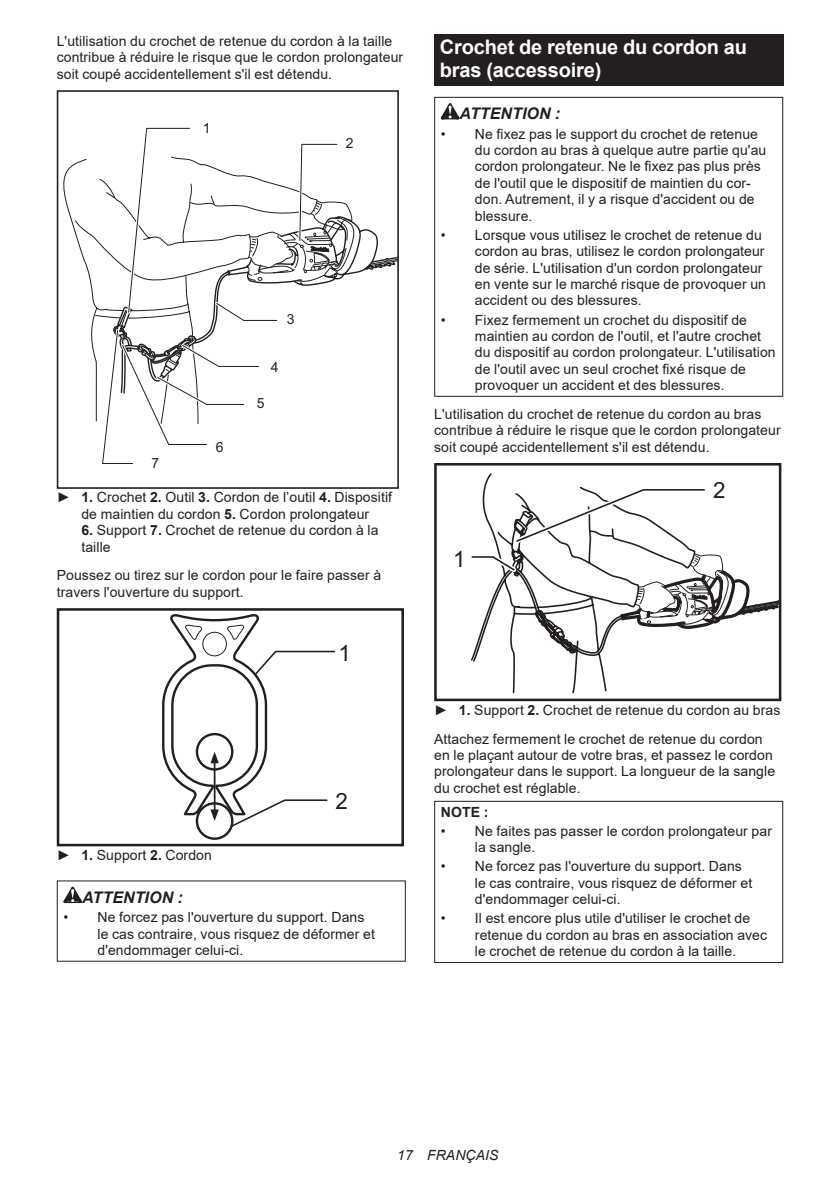
<style>
.page{position:relative;width:840px;height:1191px;background:#fff}
.page>*{position:absolute;margin:0;border:0;box-sizing:border-box;transform-origin:0 0}
.t1{font:22.4px "Arial";color:#231f20}
.t2{font:700 20px/23.4px "Arial";letter-spacing:-.01em;color:#fff}
.t3{font:italic 700 16px "Arial";letter-spacing:.005em;color:#231f20}
.t4{font:14px/16.4px "Arial";letter-spacing:.005em;color:#231f20}
.t5{font:italic 14px "Arial";letter-spacing:.005em;color:#231f20}
.t6{font:700 14px "Arial";color:#231f20}
.s1{font-weight:700}
</style>
<div class="page">
<svg style="left:63px;top:158px;width:36px;height:264px"></svg>
<svg style="left:339px;top:202px;width:56px;height:78px"></svg>
<svg style="left:101px;top:127px;width:236px;height:337px"></svg>
<div style="left:57px;top:90px;width:341px;height:399px;border:2px solid #231f20"></div>
<svg style="left:162px;top:614px;width:173px;height:226px"></svg>
<div style="left:57px;top:608px;width:347px;height:238px;border:3px solid #231f20"></div>
<svg style="left:63px;top:886px;width:19px;height:17px"></svg>
<div style="left:434px;top:34px;width:348px;height:52px;background:#231f20"></div>
<svg style="left:440px;top:103px;width:19px;height:16px"></svg>
<div style="left:434px;top:97px;width:348px;height:300px;border:1px solid #231f20"></div>
<svg style="left:471px;top:473px;width:306px;height:221px"></svg>
<div style="left:434px;top:463px;width:347px;height:238px;border:3px solid #231f20"></div>
<div style="left:434px;top:801px;width:348px;height:162px;border:1px solid #231f20"></div>
<p class="t4" style="left:57px;top:33px;width:348px">L'utilisation du crochet de retenue du cordon à la taille contribue à réduire le risque que le cordon prolongateur soit coupé accidentellement s'il est détendu.</p>
<p class="t4" style="left:202px;top:120px;width:9px">1</p>
<p class="t4" style="left:345px;top:135px;width:9px">2</p>
<p class="t4" style="left:215px;top:439px;width:9px">6</p>
<p class="t4" style="left:286px;top:311px;width:9px">3</p>
<p class="t4" style="left:270px;top:359px;width:9px">4</p>
<p class="t4" style="left:256px;top:395px;width:9px">5</p>
<p class="t4" style="left:151px;top:455px;width:9px">7</p>
<p class="t4" style="left:57px;top:489px;width:337px;text-align:center">► <span class="s1">1.</span> Crochet <span class="s1">2.</span> Outil <span class="s1">3.</span> Cordon de l’outil <span class="s1">4.</span> Dispositif de maintien du cordon <span class="s1">5.</span> Cordon prolongateur</p>
<p class="t4" style="left:81px;top:522px;width:298px"><span class="s1">6.</span> Support <span class="s1">7.</span> Crochet de retenue du cordon à la taille</p>
<p class="t4" style="left:57px;top:567px;width:326px">Poussez ou tirez sur le cordon pour le faire passer à travers l'ouverture du support.</p>
<h1 class="t1" style="left:338px;top:638px;width:14px">1</h1>
<h1 class="t1" style="left:335px;top:786px;width:14px">2</h1>
<p class="t4" style="left:57px;top:846px;width:156px">► <span class="s1">1.</span> Support <span class="s1">2.</span> Cordon</p>
<p class="t3" style="left:82px;top:886px;width:102px">ATTENTION :</p>
<p class="t4" style="left:97px;top:909px;width:279px;text-indent:-34px">• Ne forcez pas l'ouverture du support. Dans le cas contraire, vous risquez de déformer et d'endommager celui-ci.</p>
<h2 class="t2" style="left:439px;top:36px;width:308px">Crochet de retenue du cordon au bras (accessoire)</h2>
<p class="t3" style="left:459px;top:103px;width:102px">ATTENTION :</p>
<p class="t4" style="left:474px;top:125px;width:293px;text-indent:-34px">• Ne fixez pas le support du crochet de retenue du cordon au bras à quelque autre partie qu'au cordon prolongateur. Ne le fixez pas plus près de l'outil que le dispositif de maintien du cor&shy;don. Autrement, il y a risque d'accident ou de blessure.</p>
<p class="t4" style="left:474px;top:227px;width:292px;text-indent:-34px">• Lorsque vous utilisez le crochet de retenue du cordon au bras, utilisez le cordon prolongateur de série. L'utilisation d'un cordon prolongateur en vente sur le marché risque de provoquer un accident ou des blessures.</p>
<p class="t4" style="left:474px;top:311px;width:302px;text-indent:-34px">• Fixez fermement un crochet du dispositif de maintien au cordon de l'outil, et l'autre crochet du dispositif au cordon prolongateur. L'utilisation de l'outil avec un seul crochet fixé risque de provoquer un accident et des blessures.</p>
<p class="t4" style="left:434px;top:405px;width:348px">L'utilisation du crochet de retenue du cordon au bras contribue à réduire le risque que le cordon prolongateur soit coupé accidentellement s'il est détendu.</p>
<h1 class="t1" style="left:453px;top:543px;width:14px">1</h1>
<h1 class="t1" style="left:712px;top:474px;width:14px">2</h1>
<p class="t4" style="left:434px;top:695px;width:347px;line-height:28.8px">► <span class="s1">1.</span> Support <span class="s1">2.</span> Crochet de retenue du cordon au bras<br>Attachez fermement le crochet de retenue du cordon</p>
<p class="t4" style="left:434px;top:747px;width:342px">en le plaçant autour de votre bras, et passez le cordon prolongateur dans le support. La longueur de la sangle du crochet est réglable.</p>
<p class="t6" style="left:440px;top:802px;width:49px">NOTE :</p>
<p class="t4" style="left:474px;top:822px;width:298px;text-indent:-34px">• Ne faites pas passer le cordon prolongateur par la sangle.</p>
<p class="t4" style="left:474px;top:858px;width:279px;text-indent:-34px">• Ne forcez pas l'ouverture du support. Dans le cas contraire, vous risquez de déformer et d'endommager celui-ci.</p>
<p class="t4" style="left:474px;top:910px;width:293px;text-indent:-34px">• Il est encore plus utile d'utiliser le crochet de retenue du cordon au bras en association avec le crochet de retenue du cordon à la taille.</p>
<p class="t5" style="left:397px;top:1146px;width:103px">17 FRANÇAIS</p>
</div>
